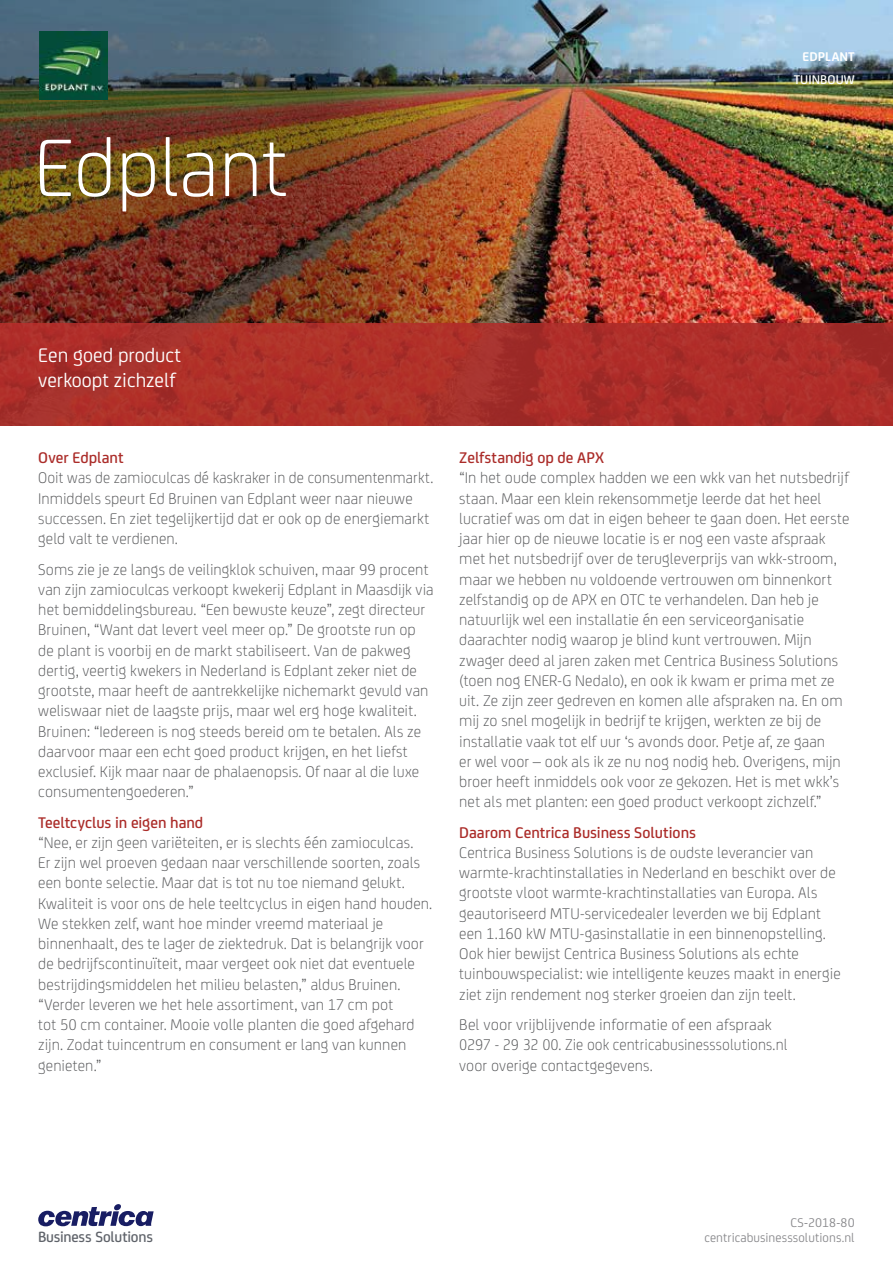
<style>
.page{position:relative;width:893px;height:1263px;background:#fff}
.page>*{position:absolute;margin:0;border:0;box-sizing:border-box;transform-origin:0 0}
.t1{font:300 87px "FS Joey Pro";color:#fff}
.t2{font:21px/25.2px "FS Joey Pro";color:#fff}
.t3{font:300 16.5px/20.2px "FS Joey Pro";letter-spacing:.005em;color:#58595b}
.t4{font:500 16.5px "FS Joey Pro";color:#ab2c29}
.t5{font:500 15.75px "FS Joey Pro";letter-spacing:-.015em;color:#5f636a}
.t6{font:13.5px/15px "FS Joey Pro";letter-spacing:.005em;color:#8a8a8d;text-align:right}
.t7{font:500 13.5px "FS Joey Pro";letter-spacing:.005em;color:#fff}
.t8{font:700 13.5px "FS Joey Pro";letter-spacing:.005em;color:#fff}
</style>
<div class="page">
<img style="left:789px;top:0;width:104px;height:323px">
<img style="left:0;top:0;width:789px;height:323px">
<svg style="left:38px;top:1204px;width:116px;height:22px"></svg>
<img style="left:40px;top:32px;width:67px;height:67px">
<svg style="left:0;top:323px;width:893px;height:102px;background:#ab2f29"></svg>
<h1 class="t1" style="left:34px;top:106px;width:255px">Edplant</h1>
<p class="t8" style="left:802px;top:47px;width:54px">EDPLANT</p>
<p class="t7" style="left:794px;top:70px;width:62px">TUINBOUW</p>
<p class="t2" style="left:38px;top:341px;width:144px">Een goed product verkoopt zichzelf</p>
<p class="t4" style="left:38px;top:446px;width:87px">Over Edplant</p>
<p class="t3" style="left:38px;top:467px;width:397px">Ooit was de zamioculcas dé kaskraker in de consumentenmarkt.<br>Inmiddels speurt Ed Bruinen van Edplant weer naar nieuwe successen. En ziet tegelijkertijd dat er ook op de energiemarkt geld valt te verdienen.</p>
<p class="t3" style="left:38px;top:558px;width:397px">Soms zie je ze langs de veilingklok schuiven, maar 99 procent van zijn zamioculcas verkoopt kwekerij Edplant in Maasdijk via het bemiddelingsbureau. “Een bewuste keuze”, zegt directeur Bruinen, “Want dat levert veel meer op.” De grootste run op de plant is voorbij en de markt stabiliseert. Van de pakweg dertig, veertig kwekers in Nederland is Edplant zeker niet de grootste, maar heeft de aantrekkelijke nichemarkt gevuld van weliswaar niet de laagste prijs, maar wel erg hoge kwaliteit.<br>Bruinen: “Iedereen is nog steeds bereid om te betalen. Als ze daarvoor maar een echt goed product krijgen, en het liefst exclusief. Kijk maar naar de phalaenopsis. Of naar al die luxe consumentengoederen.”</p>
<p class="t4" style="left:38px;top:810px;width:167px">Teeltcyclus in eigen hand</p>
<p class="t3" style="left:38px;top:831px;width:396px">“Nee, er zijn geen variëteiten, er is slechts één zamioculcas.<br>Er zijn wel proeven gedaan naar verschillende soorten, zoals een bonte selectie. Maar dat is tot nu toe niemand gelukt.<br>Kwaliteit is voor ons de hele teeltcyclus in eigen hand houden.<br>We stekken zelf, want hoe minder vreemd materiaal je binnenhaalt, des te lager de ziektedruk. Dat is belangrijk voor de bedrijfscontinuïteit, maar vergeet ook niet dat eventuele bestrijdingsmiddelen het milieu belasten,” aldus Bruinen. “Verder leveren we het hele assortiment, van 17 cm pot<br>tot 50 cm container. Mooie volle planten die goed afgehard zijn. Zodat tuincentrum en consument er lang van kunnen genieten.”</p>
<p class="t4" style="left:459px;top:445px;width:146px">Zelfstandig op de APX</p>
<p class="t3" style="left:459px;top:467px;width:392px">“In het oude complex hadden we een wkk van het nutsbedrijf staan. Maar een klein rekensommetje leerde dat het heel lucratief was om dat in eigen beheer te gaan doen. Het eerste jaar hier op de nieuwe locatie is er nog een vaste afspraak met het nutsbedrijf over de terugleverprijs van wkk-stroom, maar we hebben nu voldoende vertrouwen om binnenkort zelfstandig op de APX en OTC te verhandelen. Dan heb je natuurlijk wel een installatie én een serviceorganisatie daarachter nodig waarop je blind kunt vertrouwen. Mijn zwager deed al jaren zaken met Centrica Business Solutions (toen nog ENER-G Nedalo), en ook ik kwam er prima met ze uit. Ze zijn zeer gedreven en komen alle afspraken na. En om mij zo snel mogelijk in bedrijf te krijgen, werkten ze bij de installatie vaak tot elf uur ‘s avonds door. Petje af, ze gaan<br>er wel voor – ook als ik ze nu nog nodig heb. Overigens, mijn broer heeft inmiddels ook voor ze gekozen. Het is met wkk’s net als met planten: een goed product verkoopt zichzelf.”</p>
<p class="t4" style="left:459px;top:820px;width:238px">Daarom Centrica Business Solutions</p>
<p class="t3" style="left:459px;top:841px;width:383px">Centrica Business Solutions is de oudste leverancier van warmte-krachtinstallaties in Nederland en beschikt over de grootste vloot warmte-krachtinstallaties van Europa. Als geautoriseerd MTU-servicedealer leverden we bij Edplant een 1.160 kW MTU-gasinstallatie in een binnenopstelling.<br>Ook hier bewijst Centrica Business Solutions als echte tuinbouwspecialist: wie intelligente keuzes maakt in energie ziet zijn rendement nog sterker groeien dan zijn teelt.</p>
<p class="t3" style="left:459px;top:1013px;width:330px">Bel voor vrijblijvende informatie of een afspraak<br>0297 - 29 32 00. Zie ook centricabusinesssolutions.nl voor overige contactgegevens.</p>
<p class="t5" style="left:38px;top:1225px;width:116px">Business Solutions</p>
<p class="t6" style="left:704px;top:1214px;width:152px">CS-2018-80 centricabusinesssolutions.nl</p>
</div>
